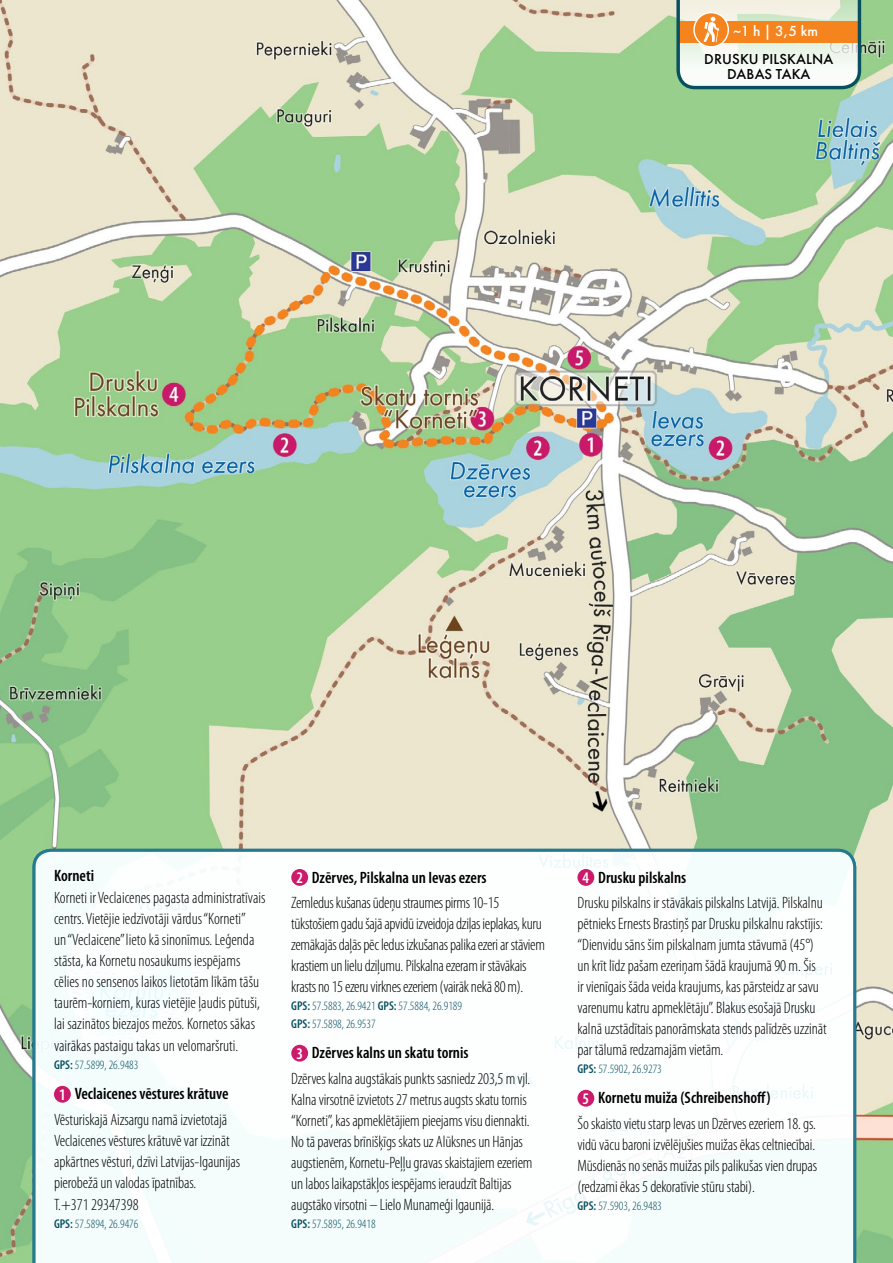
<style>
.page{position:relative;width:893px;height:1263px;background:#fff}
.page>*{position:absolute;margin:0;border:0;box-sizing:border-box;transform-origin:0 0}
.t1{font:300 condensed 16.5px/21px "Myriad Pro";letter-spacing:-.01em;color:#000}
.t2{font:600 condensed 16.5px "Myriad Pro";color:#000}
.t3{font:500 15.15px "Futura PT";color:#fff}
.t4{font:500 15px/15px "Futura PT";letter-spacing:.01em;color:#000;text-align:center}
.t5{font:300 condensed 12.75px/18px "Myriad Pro";color:#085060}
.s1{font-weight:600}
.s2{font-weight:600;font-size:16.2px;color:#fff}
</style>
<div class="page">
<img style="left:0;top:0;width:893px;height:1263px">
<svg style="left:31px;top:847px;width:827px;height:416px"></svg>
<div style="left:54px;top:1086px;width:17px;height:17px;background:#cc1b6b;border-radius:50%"></div>
<div style="left:291px;top:869px;width:17px;height:17px;background:#cc1b6b;border-radius:50%"></div>
<div style="left:291px;top:1045px;width:17px;height:16px;background:#cc1b6b;border-radius:50%"></div>
<div style="left:577px;top:869px;width:17px;height:17px;background:#cc1b6b;border-radius:50%"></div>
<div style="left:577px;top:1090px;width:17px;height:16px;background:#cc1b6b;border-radius:50%"></div>
<svg style="left:676px;top:0;width:185px;height:89px"></svg>
<hr style="left:716px;top:28px;width:3px;height:14px;background:#fff">
<p class="t3" style="left:733px;top:22px;width:86px">~1 h | 3,5 km</p>
<p class="t4" style="left:704px;top:52px;width:131px">DRUSKU PILSKALNA<br>DABAS TAKA</p>
<p class="t2" style="left:54px;top:867px;width:42px">Korneti</p>
<p class="t1" style="left:54px;top:887px;width:213px">Korneti ir Veclaicenes pagasta administratīvais centrs. Vietējie iedzīvotāji vārdus “Korneti”<br>un “Veclaicene” lieto kā sinonīmus. Leģenda stāsta, ka Kornetu nosaukums iespējams cēlies no sensenos laikos lietotām līkām tāšu taurēm‑korniem, kuras vietējie ļaudis pūtuši, lai sazinātos biezajos mežos. Kornetos sākas vairākas pastaigu takas un velomaršruti.</p>
<p class="t5" style="left:54px;top:1056px;width:86px"><span class="s1">GPS:</span> 57.5899, 26.9483</p>
<p class="t1" style="left:54px;top:1082px;width:176px;line-height:25.3px;text-align:center"><span class="s2">1</span> <span class="s1">Veclaicenes vēstures krātuve<br></span>Vēsturiskajā Aizsargu namā izvietotajā</p>
<p class="t1" style="left:54px;top:1130px;width:188px">Veclaicenes vēstures krātuvē var izzināt apkārtnes vēsturi, dzīvi Latvijas-Igaunijas pierobežā un valodas īpatnības.<br>T.+371 29347398</p>
<p class="t5" style="left:54px;top:1215px;width:86px"><span class="s1">GPS:</span> 57.5894, 26.9476</p>
<p class="t1" style="left:291px;top:865px;width:209px;line-height:25.2px;text-align:center"><span class="s2">2</span> <span class="s1">Dzērves, Pilskalna un Ievas ezers<br></span>Zemledus kušanas ūdeņu straumes pirms 10-15</p>
<p class="t1" style="left:291px;top:913px;width:255px">tūkstošiem gadu šajā apvidū izveidoja dziļas ieplakas, kuru zemākajās daļās pēc ledus izkušanas palika ezeri ar stāviem krastiem un lielu dziļumu. Pilskalna ezeram ir stāvākais krasts no 15 ezeru virknes ezeriem (vairāk nekā 80m).</p>
<p class="t5" style="left:291px;top:997px;width:172px"><span class="s1">GPS:</span> 57.5883, 26.9421 <span class="s1">GPS:</span> 57.5884, 26.9189<br><span class="s1">GPS:</span> 57.5898, 26.9537</p>
<p class="t1" style="left:291px;top:1041px;width:241px;line-height:25.2px;text-indent:5px"><span class="s2">3</span> <span class="s1">Dzērves kalns un skatu tornis<br></span>Dzērves kalna augstākais punkts sasniedz 203,5 m vjl.</p>
<p class="t1" style="left:291px;top:1089px;width:243px">Kalna virsotnē izvietots 27 metrus augsts skatu tornis “Korneti”, kas apmeklētājiem pieejams visu diennakti.<br>No tā paveras brīnišķīgs skats uz Alūksnes un Hānjas augstienēm, Kornetu-Peļļu gravas skaistajiem ezeriem un labos laikapstākļos iespējams ieraudzīt Baltijas augstāko virsotni – Lielo Munameģi Igaunijā.</p>
<p class="t5" style="left:291px;top:1215px;width:86px"><span class="s1">GPS:</span> 57.5895, 26.9418</p>
<p class="t1" style="left:577px;top:865px;width:247px;line-height:25.2px;text-indent:5px"><span class="s2">4</span> <span class="s1">Drusku pilskalns<br></span>Drusku pilskalns ir stāvākais pilskalns Latvijā. Pilskalnu</p>
<p class="t1" style="left:577px;top:913px;width:251px">pētnieks Ernests Brastiņš par Drusku pilskalnu rakstījis: “Dienvidu sāns šim pilskalnam jumta stāvumā (45°) un krīt līdz pašam ezeriņam šādā kraujumā 90 m. Šis<br>ir vienīgais šāda veida kraujums, kas pārsteidz ar savu varenumu katru apmeklētāju”. Blakus esošajā Drusku kalnā uzstādītais panorāmskata stends palīdzēs uzzināt par tālumā redzamajām vietām.</p>
<p class="t5" style="left:577px;top:1060px;width:86px"><span class="s1">GPS:</span> 57.5902, 26.9273</p>
<p class="t1" style="left:577px;top:1086px;width:240px;line-height:25.2px;text-indent:5px"><span class="s2">5</span> <span class="s1">Kornetu muiža (Schreibenshoff)<br></span>Šo skaisto vietu starp Ievas un Dzērves ezeriem 18.gs.</p>
<p class="t1" style="left:577px;top:1134px;width:241px">vidū vācu baroni izvēlējušies muižas ēkas celtniecībai.<br>Mūsdienās no senās muižas pils palikušas vien drupas (redzami ēkas 5 dekoratīvie stūru stabi).</p>
<p class="t5" style="left:577px;top:1197px;width:86px"><span class="s1">GPS:</span> 57.5903, 26.9483</p>
</div>
